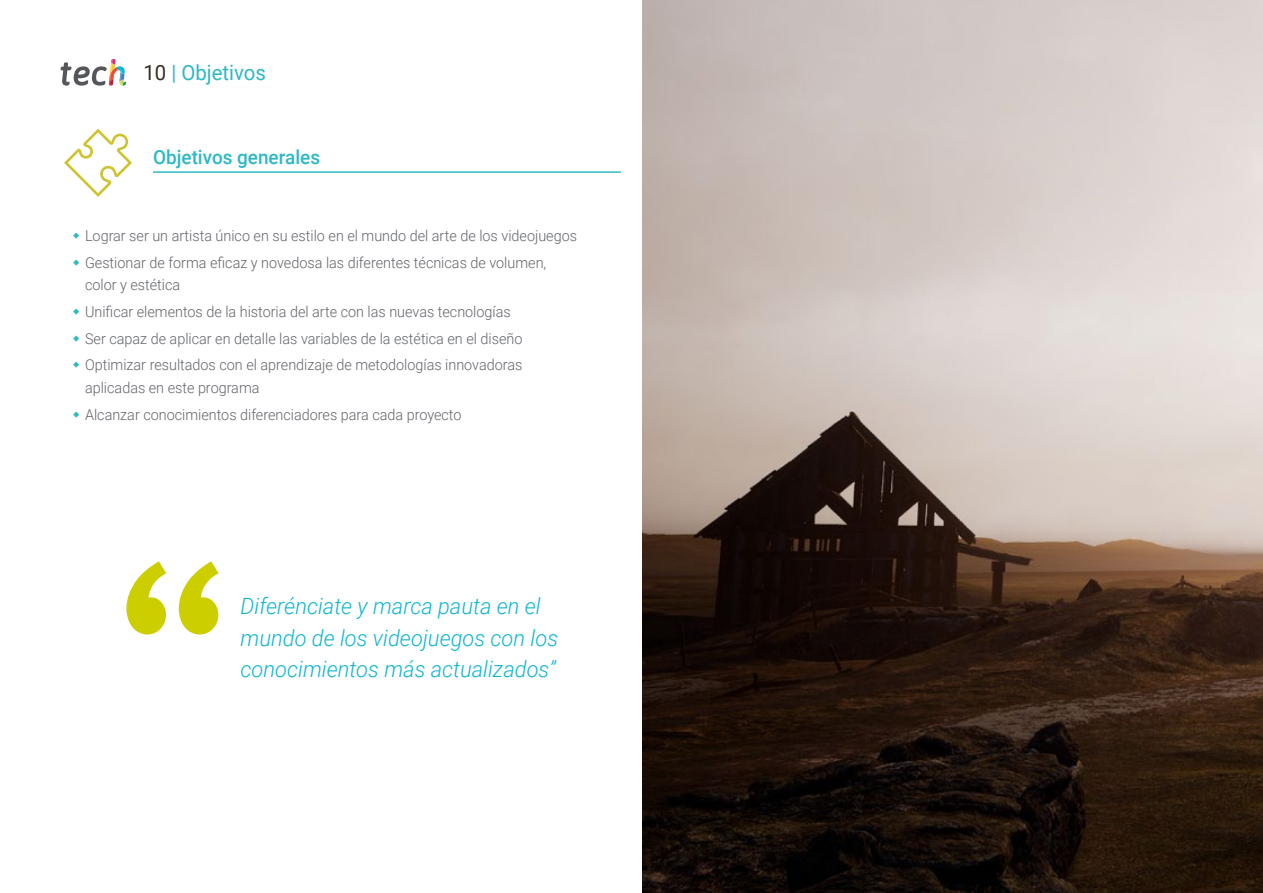
<style>
.page{position:relative;width:1263px;height:893px;background:#fff}
.page>*{position:absolute;margin:0;border:0;box-sizing:border-box;transform-origin:0 0}
.t1{font:italic 300 22.5px/31.5px "Roboto";color:#0fb6cf}
.t2{font:21px "Roboto";color:#2db8c5}
.t3{font:500 19.5px "Roboto";color:#2db8c5}
.t4{font:300 15px/26.7px "Roboto";color:#61646a;scale:.96 1}
.s1{color:#312e20}
</style>
<div class="page">
<hr style="left:153px;top:172px;width:468px;height:1px;background:#2db8c5">
<svg style="left:64px;top:129px;width:68px;height:68px"></svg>
<img style="left:642px;top:0;width:621px;height:893px">
<svg style="left:61px;top:59px;width:65px;height:27px"></svg>
<svg style="left:126px;top:561px;width:93px;height:73px"></svg>
<h2 class="t2" style="left:144px;top:57px;width:124px"><span class="s1">10</span> | Objetivos</h2>
<h3 class="t3" style="left:153px;top:143px;width:169px">Objetivos generales</h3>
<p class="t4" style="left:85px;top:222px;width:514px">Lograr ser un artista único en su estilo en el mundo del arte de los videojuegos<br>Gestionar de forma eficaz y novedosa las diferentes técnicas de volumen,</p>
<p class="t4" style="left:85px;top:271px;width:457px">color y estética<br>Unificar elementos de la historia del arte con las nuevas tecnologías Ser capaz de aplicar en detalle las variables de la estética en el diseño Optimizar resultados con el aprendizaje de metodologías innovadoras</p>
<p class="t4" style="left:85px;top:374px;width:394px">aplicadas en este programa<br>Alcanzar conocimientos diferenciadores para cada proyecto</p>
<h1 class="t1" style="left:241px;top:590px;width:319px">Diferénciate y marca pauta en el mundo de los videojuegos con los conocimientos más actualizados”</h1>
</div>
